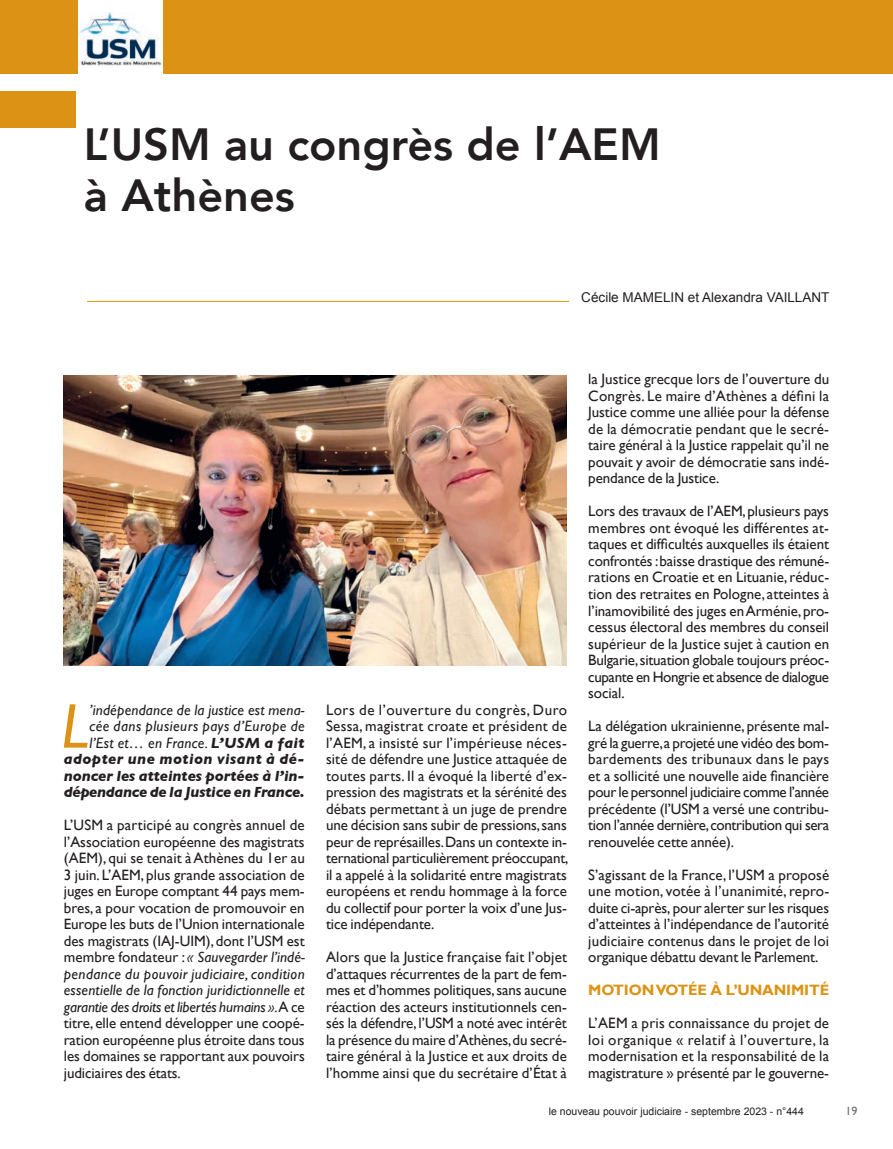
<style>
.page{position:relative;width:893px;height:1149px;background:#fff}
.page>*{position:absolute;margin:0;border:0;box-sizing:border-box;transform-origin:0 0}
.t1{font:italic 63.45px "Gill Sans";color:#dc9214}
.t2{font:800 45px/51px "Avenir";color:#231f20}
.t3{font:15px/16.5px "Gill Sans";letter-spacing:-.005em;color:#231f20;text-align:justify}
.t4{font:italic 700 15px/16.5px "Gill Sans";letter-spacing:-.005em;color:#231f20;text-align:right}
.t5{font:700 15px "Gill Sans";letter-spacing:-.01em;color:#dc9214}
.t6{font:13.5px "Arial";color:#231f20}
.t7{font:12px "Gill Sans";color:#6c6d70}
.t8{font:10.5px "Arial";color:#231f20}
.s1{font-weight:400}
.s2{font-style:italic}
</style>
<div class="page">
<div style="left:0;top:0;width:893px;height:74px;background:#dc9214"></div>
<hr style="left:87px;top:301px;width:482px;height:1px;background:#dc9214">
<div style="left:0;top:92px;width:75px;height:36px;background:#dc9214"></div>
<img style="left:64px;top:375px;width:503px;height:289px">
<svg style="left:78px;top:0;width:84px;height:74px;background:#d3dbe1"></svg>
<h2 class="t2" style="left:84px;top:119px;width:578px">L’USM au congrès de l’AEM à Athènes</h2>
<p class="t6" style="left:581px;top:288px;width:250px">Cécile MAMELIN et Alexandra VAILLANT</p>
<p class="t4" style="left:64px;top:701px;width:242px"><span class="s1">’indépendance de la justice est mena-<br>cée dans plusieurs pays d’Europe de l’Est et… en France.</span> L’USM a fait adopter une motion visant à dé&shy;noncer les atteintes portées à l’in&shy;dépendance de la Justice en France.</p>
<p class="t3" style="left:64px;top:816px;width:243px">L’USM a participé au congrès annuel de l’Association européenne des magistrats (AEM), qui se tenait à Athènes du 1er au 3 juin. L’AEM, plus grande association de juges en Europe comptant 44 pays mem&shy;bres, a pour vocation de promouvoir en Europe les buts de l’Union internationale des magistrats (IAJ-UIM), dont l’USM est membre fondateur : <span class="s2">« Sauvegarder l’indé&shy;pendance du pouvoir judiciaire, condition essentielle de la fonction juridictionnelle et garantie des droits et libertés humains ».</span> A ce titre, elle entend développer une coopé&shy;ration européenne plus étroite dans tous les domaines se rapportant aux pouvoirs judiciaires des états.</p>
<h1 class="t1" style="left:62px;top:689px;width:28px">L</h1>
<p class="t3" style="left:326px;top:701px;width:244px">Lors de l’ouverture du congrès, Duro Sessa, magistrat croate et président de l’AEM, a insisté sur l’impérieuse néces&shy;sité de défendre une Justice attaquée de toutes parts. Il a évoqué la liberté d’ex&shy;pression des magistrats et la sérénité des débats permettant à un juge de prendre une décision sans subir de pressions, sans peur de représailles. Dans un contexte in&shy;ternational particulièrement préoccupant, il a appelé à la solidarité entre magistrats européens et rendu hommage à la force du collectif pour porter la voix d’une Jus&shy;tice indépendante.</p>
<p class="t3" style="left:326px;top:948px;width:243px">Alors que la Justice française fait l’objet d’attaques récurrentes de la part de fem&shy;mes et d’hommes politiques, sans aucune réaction des acteurs institutionnels cen&shy;sés la défendre, l’USM a noté avec intérêt la présence du maire d’Athènes, du secré&shy;taire général à la Justice et aux droits de l’homme ainsi que du secrétaire d’État à</p>
<p class="t3" style="left:588px;top:371px;width:243px">la Justice grecque lors de l’ouverture du Congrès. Le maire d’Athènes a défini la Justice comme une alliée pour la défense de la démocratie pendant que le secré&shy;taire général à la Justice rappelait qu’il ne pouvait y avoir de démocratie sans indé&shy;pendance de la Justice.</p>
<p class="t3" style="left:588px;top:503px;width:243px">Lors des travaux de l’AEM, plusieurs pays membres ont évoqué les différentes at&shy;taques et difficultés auxquelles ils étaient confrontés : baisse drastique des rémuné&shy;rations en Croatie et en Lituanie, réduc&shy;tion des retraites en Pologne, atteintes à l’inamovibilité des juges en Arménie, pro&shy;cessus électoral des membres du conseil supérieur de la Justice sujet à caution en Bulgarie, situation globale toujours préoc&shy;cupante en Hongrie et absence de dialogue social.</p>
<p class="t3" style="left:588px;top:717px;width:243px">La délégation ukrainienne, présente mal&shy;gré la guerre,a projeté une vidéo des bom&shy;bardements des tribunaux dans le pays et a sollicité une nouvelle aide financière pour le personnel judiciaire comme l’année précédente (l’USM a versé une contribu&shy;tion l’année dernière, contribution qui sera renouvelée cette année).</p>
<p class="t3" style="left:588px;top:866px;width:242px">S’agissant de la France, l’USM a proposé une motion, votée à l’unanimité, repro&shy;duite ci-après, pour alerter sur les risques d’atteintes à l’indépendance de l’autorité judiciaire contenus dans le projet de loi organique débattu devant le Parlement.</p>
<p class="t5" style="left:588px;top:980px;width:242px">MOTION VOTÉE À L’UNANIMITÉ</p>
<p class="t3" style="left:588px;top:1014px;width:242px">L’AEM a pris connaissance du projet de loi organique « relatif à l’ouverture, la modernisation et la responsabilité de la magistrature » présenté par le gouverne-</p>
<p class="t8" style="left:549px;top:1103px;width:257px">le nouveau pouvoir judiciaire - septembre 2023 - n°444</p>
<p class="t7" style="left:845px;top:1103px;width:13px">19</p>
</div>
